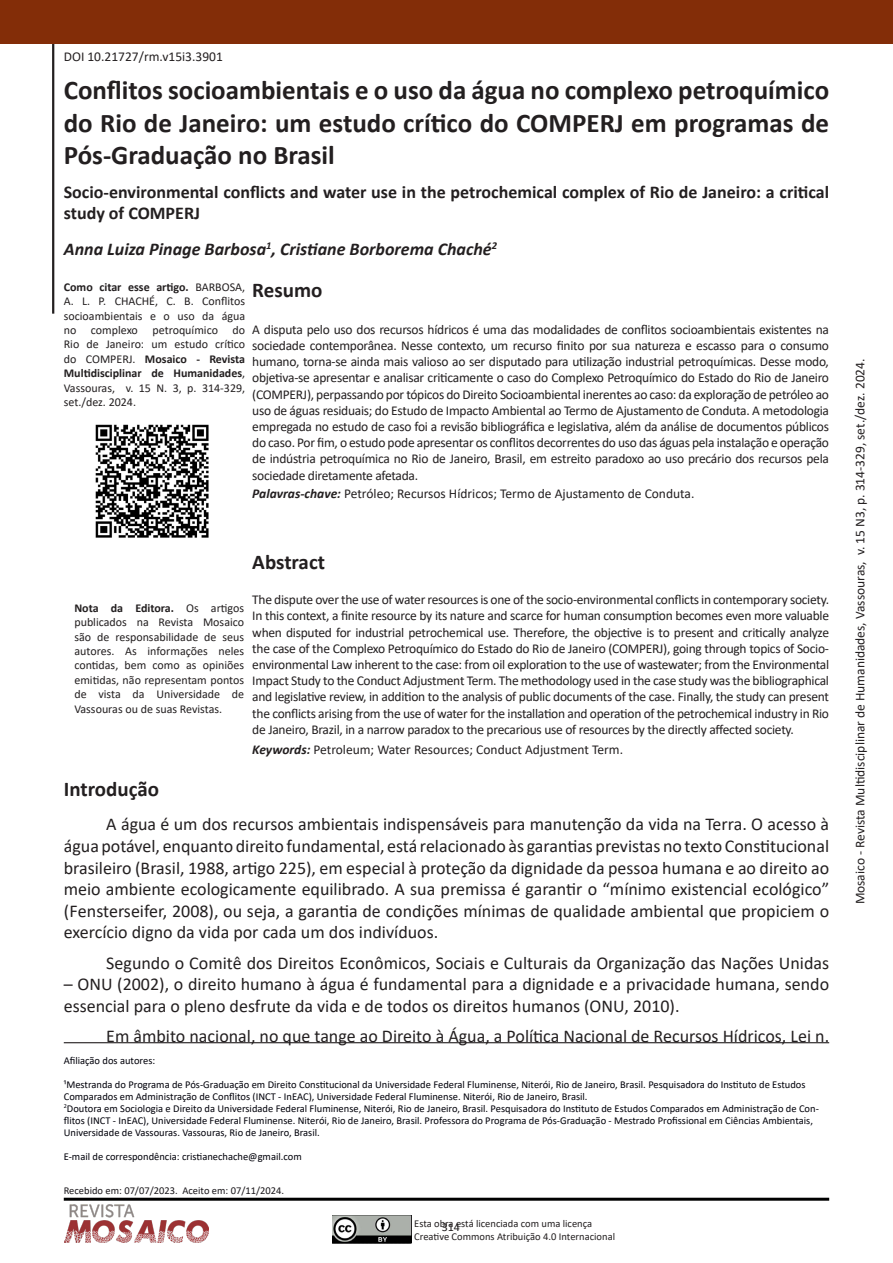
<style>
.page{position:relative;width:893px;height:1263px;background:#fff}
.page>*{position:absolute;margin:0;border:0;box-sizing:border-box;transform-origin:0 0}
.Título_principal__PT{font:700 27px/32.4px "Calibri";color:#231f20;text-align:justify}
.RM_Subtítulos{font:700 21px "Calibri";color:#231f20}
.RM_corpo_de_texto{font:18px/21.6px "Calibri";color:#231f20;text-align:justify}
.Título_principal__EN{font:700 18px/21.6px "Calibri";color:#231f20}
.Autores{font:italic 700 18px "Calibri";color:#231f20}
.resumo_e_abstract{font:13.5px/16.2px "Calibri";color:#231f20;text-align:justify}
.Como_citar_artigo{font:12px/14.4px "Calibri";color:#231f20;text-align:justify}
.Histórico_autor{font:10.5px/12px "Calibri";color:#00000a}
.Título_principal__PT-2{font:10.5px "Calibri";color:#231f20}
.t1{font:10.5px "Calibri";color:#1a171b}
.s1{font-weight:700}
.s2{color:#fff}
.s3{font-weight:700;font-style:italic}
</style>
<div class="page">
<hr style="left:64px;top:1198px;width:765px;height:3px;background:#000">
<hr style="left:52px;top:43px;width:2px;height:271px;background:#231f20">
<div style="left:0;top:0;width:893px;height:43px;background:#832d08"></div>
<img style="left:64px;top:1205px;width:145px;height:38px">
<hr style="left:64px;top:1042px;width:765px;height:1px;background:#231f20">
<img style="left:333px;top:1215px;width:79px;height:28px">
<img style="left:95px;top:424px;width:114px;height:114px">
<p class="resumo_e_abstract" style="left:64px;top:48px;width:161px">DOI 10.21727/rm.v15i3.3901</p>
<p class="Título_principal__PT" style="left:64px;top:74px;width:767px">Conflitos socioambientais e o uso da água no complexo petroquímico do Rio de Janeiro: um estudo crítico do COMPERJ em programas de Pós-Graduação no Brasil</p>
<p class="Título_principal__EN" style="left:64px;top:181px;width:767px">Socio-environmental conflicts and water use in the petrochemical complex of Rio de Janeiro: a critical study of COMPERJ</p>
<p class="Autores" style="left:64px;top:236px;width:435px">Anna Luiza Pinage Barbosa<sup>1</sup>, Cristiane Borborema Chaché<sup>2</sup></p>
<p class="Como_citar_artigo" style="left:64px;top:279px;width:183px"><span class="s1">Como citar esse artigo.</span> BARBOSA, A. L. P. CHACHÉ, C. B. Conflitos socioambientais e o uso da água no complexo petroquímico do Rio de Janeiro: um estudo crítico do COMPERJ. <span class="s1">Mosaico - Revista Multidisciplinar de Humanidades</span>, Vassouras, v. 15 N. 3, p. 314-329, set./dez. <span class="s2">2024.</span></p>
<p class="RM_Subtítulos" style="left:252px;top:275px;width:72px">Resumo</p>
<p class="resumo_e_abstract" style="left:252px;top:321px;width:578px">A disputa pelo uso dos recursos hídricos é uma das modalidades de conflitos socioambientais existentes na sociedade contemporânea. Nesse contexto, um recurso finito por sua natureza e escasso para o consumo humano, torna-se ainda mais valioso ao ser disputado para utilização industrial petroquímicas. Desse modo, objetiva-se apresentar e analisar criticamente o caso do Complexo Petroquímico do Estado do Rio de Janeiro (COMPERJ), perpassando por tópicos do Direito Socioambiental inerentes ao caso: da exploração de petróleo ao uso de águas residuais; do Estudo de Impacto Ambiental ao Termo de Ajustamento de Conduta. A metodologia empregada no estudo de caso foi a revisão bibliográfica e legislativa, além da análise de documentos públicos do caso. Por fim, o estudo pode apresentar os conflitos decorrentes do uso das águas pela instalação e operação de indústria petroquímica no Rio de Janeiro, Brasil, em estreito paradoxo ao uso precário dos recursos pela sociedade diretamente afetada.</p>
<p class="resumo_e_abstract" style="left:252px;top:485px;width:444px"><span class="s3">Palavras-chave:</span> Petróleo; Recursos Hídricos; Termo de Ajustamento de Conduta.</p>
<p class="Como_citar_artigo" style="left:74px;top:600px;width:171px"><span class="s1">Nota da Editora.</span> Os artigos publicados na Revista Mosaico são de responsabilidade de seus autores. As informações neles contidas, bem como as opiniões emitidas, não representam pontos de vista da Universidade de Vassouras ou de suas Revistas.</p>
<p class="RM_Subtítulos" style="left:252px;top:547px;width:74px">Abstract</p>
<p class="resumo_e_abstract" style="left:252px;top:591px;width:578px">The dispute over the use of water resources is one of the socio-environmental conflicts in contemporary society.<br>In this context, a finite resource by its nature and scarce for human consumption becomes even more valuable when disputed for industrial petrochemical use. Therefore, the objective is to present and critically analyze the case of the Complexo Petroquímico do Estado do Rio de Janeiro (COMPERJ), going through topics of Socio&shy;environmental Law inherent to the case: from oil exploration to the use of wastewater; from the Environmental Impact Study to the Conduct Adjustment Term. The methodology used in the case study was the bibliographical and legislative review, in addition to the analysis of public documents of the case. Finally, the study can present the conflicts arising from the use of water for the installation and operation of the petrochemical industry in Rio de Janeiro, Brazil, in a narrow paradox to the precarious use of resources by the directly affected society.</p>
<p class="resumo_e_abstract" style="left:252px;top:741px;width:372px"><span class="s3">Keywords:</span> Petroleum; Water Resources; Conduct Adjustment Term.</p>
<p class="RM_Subtítulos" style="left:64px;top:774px;width:97px">Introdução</p>
<p class="RM_corpo_de_texto" style="left:64px;top:813px;width:767px;text-indent:43px">A água é um dos recursos ambientais indispensáveis para manutenção da vida na Terra. O acesso à água potável, enquanto direito fundamental, está relacionado às garantias previstas no texto Constitucional brasileiro (Brasil, 1988, artigo 225), em especial à proteção da dignidade da pessoa humana e ao direito ao meio ambiente ecologicamente equilibrado. A sua premissa é garantir o “mínimo existencial ecológico” (Fensterseifer, 2008), ou seja, a garantia de condições mínimas de qualidade ambiental que propiciem o exercício digno da vida por cada um dos indivíduos.</p>
<p class="RM_corpo_de_texto" style="left:106px;top:951px;width:724px">Segundo o Comitê dos Direitos Econômicos, Sociais e Culturais da Organização das Nações Unidas</p>
<p class="RM_corpo_de_texto" style="left:64px;top:973px;width:767px">– ONU (2002), o direito humano à água é fundamental para a dignidade e a privacidade humana, sendo essencial para o pleno desfrute da vida e de todos os direitos humanos (ONU, 2010).</p>
<p class="RM_corpo_de_texto" style="left:106px;top:1025px;width:724px">Em âmbito nacional, no que tange ao Direito à Água, a Política Nacional de Recursos Hídricos, Lei n.</p>
<p class="Histórico_autor" style="left:64px;top:1054px;width:93px">Afiliação dos autores:</p>
<p class="Histórico_autor" style="left:64px;top:1078px;width:743px">¹Mestranda do Programa de Pós-Graduação em Direito Constitucional da Universidade Federal Fluminense, Niterói, Rio de Janeiro, Brasil. Pesquisadora do Instituto de Estudos<br>Comparados em Administração de Conflitos (INCT - InEAC), Universidade Federal Fluminense. Niterói, Rio de Janeiro, Brasil.</p>
<p class="Histórico_autor" style="left:64px;top:1102px;width:757px"><sup>2</sup>Doutora em Sociologia e Direito da Universidade Federal Fluminense, Niterói, Rio de Janeiro, Brasil. Pesquisadora do Instituto de Estudos Comparados em Administração de Con&shy;flitos (INCT - InEAC), Universidade Federal Fluminense. Niterói, Rio de Janeiro, Brasil. Professora do Programa de Pós-Graduação - Mestrado Profissional em Ciências Ambientais,<br>Universidade de Vassouras. Vassouras, Rio de Janeiro, Brasil.</p>
<p class="Histórico_autor" style="left:64px;top:1150px;width:240px">E-mail de correspondência: cristianechache@gmail.com</p>
<p class="t1" style="left:64px;top:1183px;width:222px">Recebido em: 07/07/2023. Aceito em: 07/11/2024.</p>
<p class="Título_principal__PT-2" style="left:414px;top:1216px;width:179px">Esta obra está licenciada com uma licença</p>
<p class="Título_principal__PT-2" style="left:414px;top:1229px;width:202px">Creative Commons Atribuição 4.0 Internacional</p>
<p class="Como_citar_artigo" style="left:442px;top:1219px;width:20px">314</p>
<p class="resumo_e_abstract" style="left:852px;top:904px;width:547px;rotate:-90deg">Mosaico - Revista Multidisciplinar de Humanidades, Vassouras, v. 15 N3, p. 314-329, set./dez. <span class="s2">2024.</span></p>
</div>
